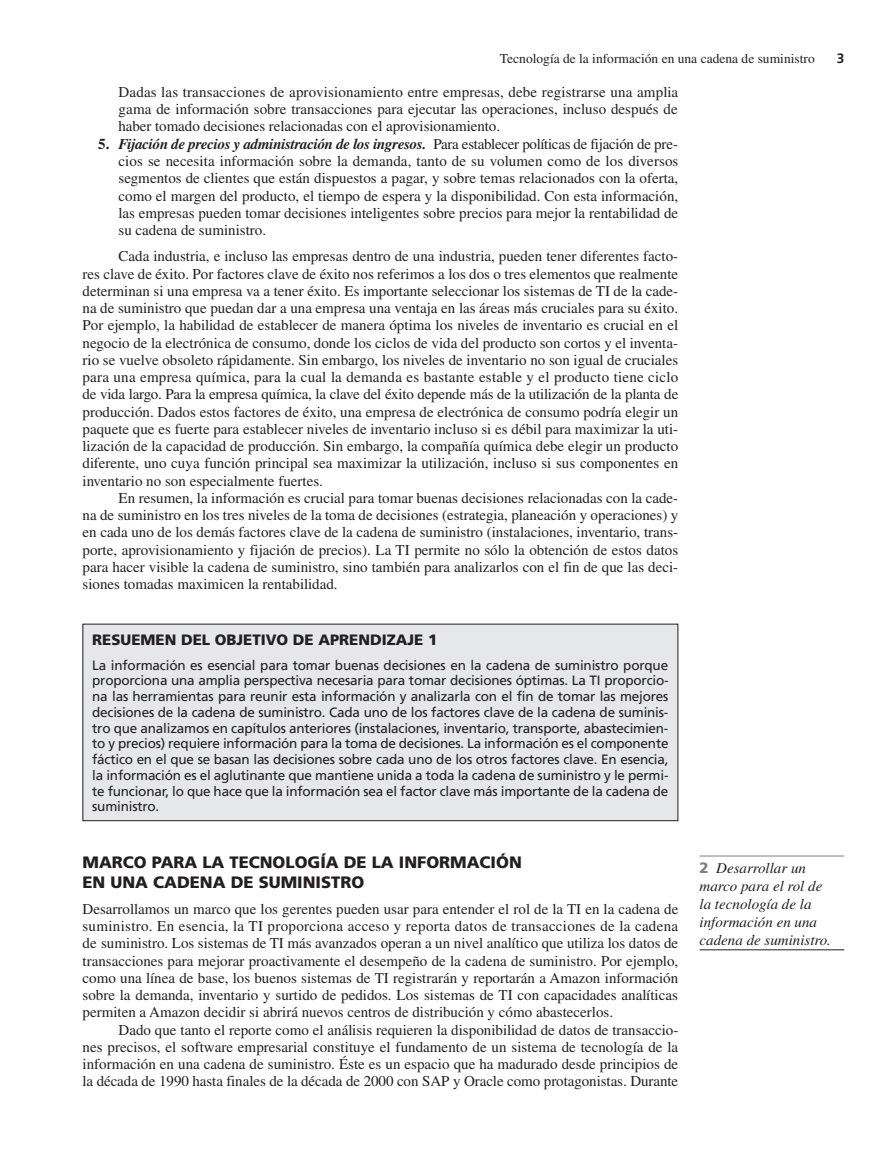
<style>
.page{position:relative;width:894px;height:1150px;background:#fff}
.page>*{position:absolute;margin:0;border:0;box-sizing:border-box;transform-origin:0 0}
.t1{font:900 16.5px/19.5px "Frutiger LT Com";color:#231f20}
.t2{font:15px/17.2px "Times LT Pro";color:#231f20;text-align:justify}
.t3{font:italic 15px/18px "Times LT Pro";color:#231f20}
.t4{font:900 15px "Frutiger LT Com";color:#231f20}
.t5{font:13.5px/15.8px "Frutiger LT Com";letter-spacing:-.015em;color:#231f20;text-align:justify}
.t6{font:13.5px "Times LT Pro";color:#231f20}
.t7{font:700 13.5px "Frutiger LT Com";color:#231f20}
.s1{font-weight:700}
.s2{font-weight:700;font-style:italic}
.s3{font-family:"Frutiger LT Com";font-weight:900;font-style:normal;color:#808285}
</style>
<div class="page">
<hr style="left:699px;top:855px;width:145px;height:1px;background:#808285">
<hr style="left:699px;top:949px;width:145px;height:1px;background:#231f20">
<div style="left:83px;top:624px;width:594px;height:196px;background:#e6e7e9"></div>
<div style="left:82px;top:623px;width:596px;height:198px;border:1px solid #231f20"></div>
<p class="t6" style="left:500px;top:50px;width:316px">Tecnología de la información en una cadena de suministro</p>
<p class="t7" style="left:836px;top:50px;width:9px">3</p>
<p class="t2" style="left:118px;top:83px;width:561px">Dadas las transacciones de aprovisionamiento entre empresas, debe registrarse una amplia gama de información sobre transacciones para ejecutar las operaciones, incluso después de haber tomado decisiones relacionadas con el aprovisionamiento.</p>
<p class="t2" style="left:118px;top:135px;width:561px;text-indent:-20px"><span class="s1">5.</span> <span class="s2">Fijación de precios y administración de los ingresos.</span> Para establecer políticas de fijación de pre&shy;cios se necesita información sobre la demanda, tanto de su volumen como de los diversos segmentos de clientes que están dispuestos a pagar, y sobre temas relacionados con la oferta, como el margen del producto, el tiempo de espera y la disponibilidad. Con esta información, las empresas pueden tomar decisiones inteligentes sobre precios para mejor la rentabilidad de su cadena de suministro.</p>
<p class="t2" style="left:82px;top:247px;width:597px;text-indent:36px">Cada industria, e incluso las empresas dentro de una industria, pueden tener diferentes facto&shy;res clave de éxito. Por factores clave de éxito nos referimos a los dos o tres elementos que realmente determinan si una empresa va a tener éxito. Es importante seleccionar los sistemas de TI de la cade&shy;na de suministro que puedan dar a una empresa una ventaja en las áreas más cruciales para su éxito.<br>Por ejemplo, la habilidad de establecer de manera óptima los niveles de inventario es crucial en el negocio de la electrónica de consumo, donde los ciclos de vida del producto son cortos y el inventa&shy;rio se vuelve obsoleto rápidamente. Sin embargo, los niveles de inventario no son igual de cruciales para una empresa química, para la cual la demanda es bastante estable y el producto tiene ciclo de vida largo. Para la empresa química, la clave del éxito depende más de la utilización de la planta de producción. Dados estos factores de éxito, una empresa de electrónica de consumo podría elegir un paquete que es fuerte para establecer niveles de inventario incluso si es débil para maximizar la uti&shy;lización de la capacidad de producción. Sin embargo, la compañía química debe elegir un producto diferente, uno cuya función principal sea maximizar la utilización, incluso si sus componentes en inventario no son especialmente fuertes.</p>
<p class="t2" style="left:82px;top:489px;width:597px;text-indent:36px">En resumen, la información es crucial para tomar buenas decisiones relacionadas con la cade&shy;na de suministro en los tres niveles de la toma de decisiones (estrategia, planeación y operaciones) y en cada uno de los demás factores clave de la cadena de suministro (instalaciones, inventario, trans&shy;porte, aprovisionamiento y fijación de precios). La TI permite no sólo la obtención de estos datos para hacer visible la cadena de suministro, sino también para analizarlos con el fin de que las deci&shy;siones tomadas maximicen la rentabilidad.</p>
<p class="t4" style="left:92px;top:630px;width:346px">RESUEMEN DEL OBJETIVO DE APRENDIZAJE 1</p>
<p class="t5" style="left:92px;top:657px;width:577px">La información es esencial para tomar buenas decisiones en la cadena de suministro porque proporciona una amplia perspectiva necesaria para tomar decisiones óptimas. La TI proporcio&shy;na las herramientas para reunir esta información y analizarla con el fin de tomar las mejores decisiones de la cadena de suministro. Cada uno de los factores clave de la cadena de suminis&shy;tro que analizamos en capítulos anteriores (instalaciones, inventario, transporte, abastecimien&shy;to y precios) requiere información para la toma de decisiones. La información es el componente fáctico en el que se basan las decisiones sobre cada uno de los otros factores clave. En esencia, la información es el aglutinante que mantiene unida a toda la cadena de suministro y le permi&shy;te funcionar, lo que hace que la información sea el factor clave más importante de la cadena de suministro.</p>
<p class="t1" style="left:82px;top:852px;width:440px">MARCO PARA LA TECNOLOGÍA DE LA INFORMACIÓN<br>EN UNA CADENA DE SUMINISTRO</p>
<p class="t2" style="left:82px;top:900px;width:597px">Desarrollamos un marco que los gerentes pueden usar para entender el rol de la TI en la cadena de suministro. En esencia, la TI proporciona acceso y reporta datos de transacciones de la cadena de suministro. Los sistemas de TI más avanzados operan a un nivel analítico que utiliza los datos de transacciones para mejorar proactivamente el desempeño de la cadena de suministro. Por ejemplo, como una línea de base, los buenos sistemas de TI registrarán y reportarán a Amazon información sobre la demanda, inventario y surtido de pedidos. Los sistemas de TI con capacidades analíticas permiten a Amazon decidir si abrirá nuevos centros de distribución y cómo abastecerlos.</p>
<p class="t2" style="left:82px;top:1020px;width:597px;text-indent:36px">Dado que tanto el reporte como el análisis requieren la disponibilidad de datos de transaccio&shy;nes precisos, el software empresarial constituye el fundamento de un sistema de tecnología de la información en una cadena de suministro. Éste es un espacio que ha madurado desde principios de la década de 1990 hasta finales de la década de 2000 con SAP y Oracle como protagonistas. Durante</p>
<p class="t3" style="left:699px;top:858px;width:133px"><span class="s3">2</span> Desarrollar un marco para el rol de la tecnología de la información en una cadena de suministro.</p>
</div>
